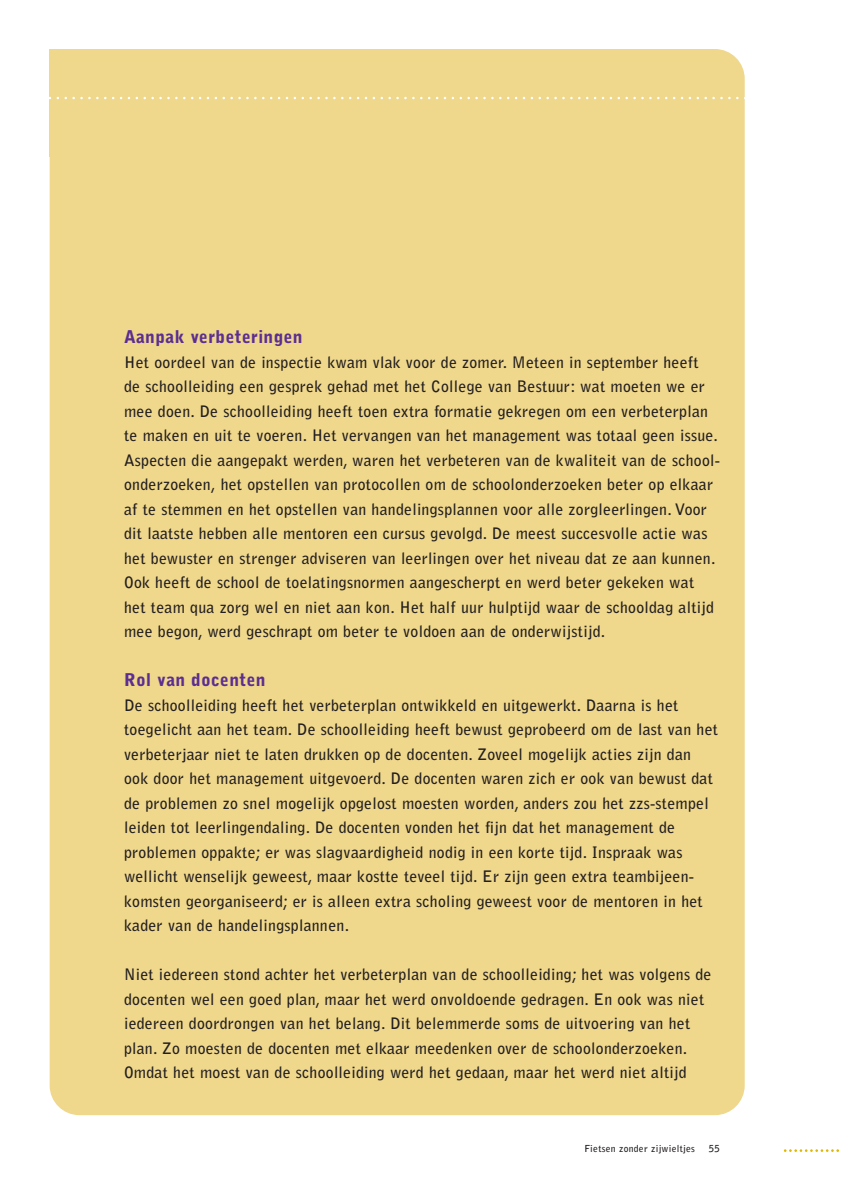
<style>
.page{position:relative;width:844px;height:1191px;background:#fff}
.page>*{position:absolute;margin:0;border:0;box-sizing:border-box;transform-origin:0 0}
.t1{font:900 17.5px "Bell Gothic";letter-spacing:.02em;color:#5b2e91}
.t2{font:700 15.75px/24.5px "Bell Gothic";letter-spacing:.015em;color:#231f20}
.t3{font:700 9.62px "Bell Gothic";letter-spacing:.03em;color:#231f20}
</style>
<div class="page">
<svg style="left:783px;top:1149px;width:55px;height:3px"></svg>
<div style="left:50px;top:49px;width:694px;height:1066px;background:#efd78b;border-radius:30px"></div>
<svg style="left:50px;top:97px;width:695px;height:2px"></svg>
<p class="t1" style="left:124px;top:330px;width:180px">Aanpak verbeteringen</p>
<p class="t2" style="left:124px;top:351px;width:597px">Het oordeel van de inspectie kwam vlak voor de zomer. Meteen in september heeft<br>de schoolleiding een gesprek gehad met het College van Bestuur: wat moeten we er mee doen. De schoolleiding heeft toen extra formatie gekregen om een verbeterplan te maken en uit te voeren. Het vervangen van het management was totaal geen issue.<br>Aspecten die aangepakt werden, waren het verbeteren van de kwaliteit van de school&shy;onderzoeken, het opstellen van protocollen om de schoolonderzoeken beter op elkaar af te stemmen en het opstellen van handelingsplannen voor alle zorgleerlingen. Voor dit laatste hebben alle mentoren een cursus gevolgd. De meest succesvolle actie was het bewuster en strenger adviseren van leerlingen over het niveau dat ze aan kunnen.<br>Ook heeft de school de toelatingsnormen aangescherpt en werd beter gekeken wat<br>het team qua zorg wel en niet aan kon. Het half uur hulptijd waar de schooldag altijd mee begon, werd geschrapt om beter te voldoen aan de onderwijstijd.</p>
<p class="t1" style="left:124px;top:673px;width:143px">Rol van docenten</p>
<p class="t2" style="left:124px;top:694px;width:595px">De schoolleiding heeft het verbeterplan ontwikkeld en uitgewerkt. Daarna is het toegelicht aan het team. De schoolleiding heeft bewust geprobeerd om de last van het verbeterjaar niet te laten drukken op de docenten. Zoveel mogelijk acties zijn dan ook door het management uitgevoerd. De docenten waren zich er ook van bewust dat de problemen zo snel mogelijk opgelost moesten worden, anders zou het zzs-stempel leiden tot leerlingendaling. De docenten vonden het fijn dat het management de problemen oppakte; er was slagvaardigheid nodig in een korte tijd. Inspraak was wellicht wenselijk geweest, maar kostte teveel tijd. Er zijn geen extra teambijeen&shy;komsten georganiseerd; er is alleen extra scholing geweest voor de mentoren in het kader van de handelingsplannen.</p>
<p class="t2" style="left:124px;top:963px;width:588px">Niet iedereen stond achter het verbeterplan van de schoolleiding; het was volgens de docenten wel een goed plan, maar het werd onvoldoende gedragen. En ook was niet iedereen doordrongen van het belang. Dit belemmerde soms de uitvoering van het plan. Zo moesten de docenten met elkaar meedenken over de schoolonderzoeken.<br>Omdat het moest van de schoolleiding werd het gedaan, maar het werd niet altijd</p>
<p class="t3" style="left:584px;top:1144px;width:112px">Fietsen zonder zijwieltjes</p>
<p class="t3" style="left:708px;top:1144px;width:12px">55</p>
</div>
